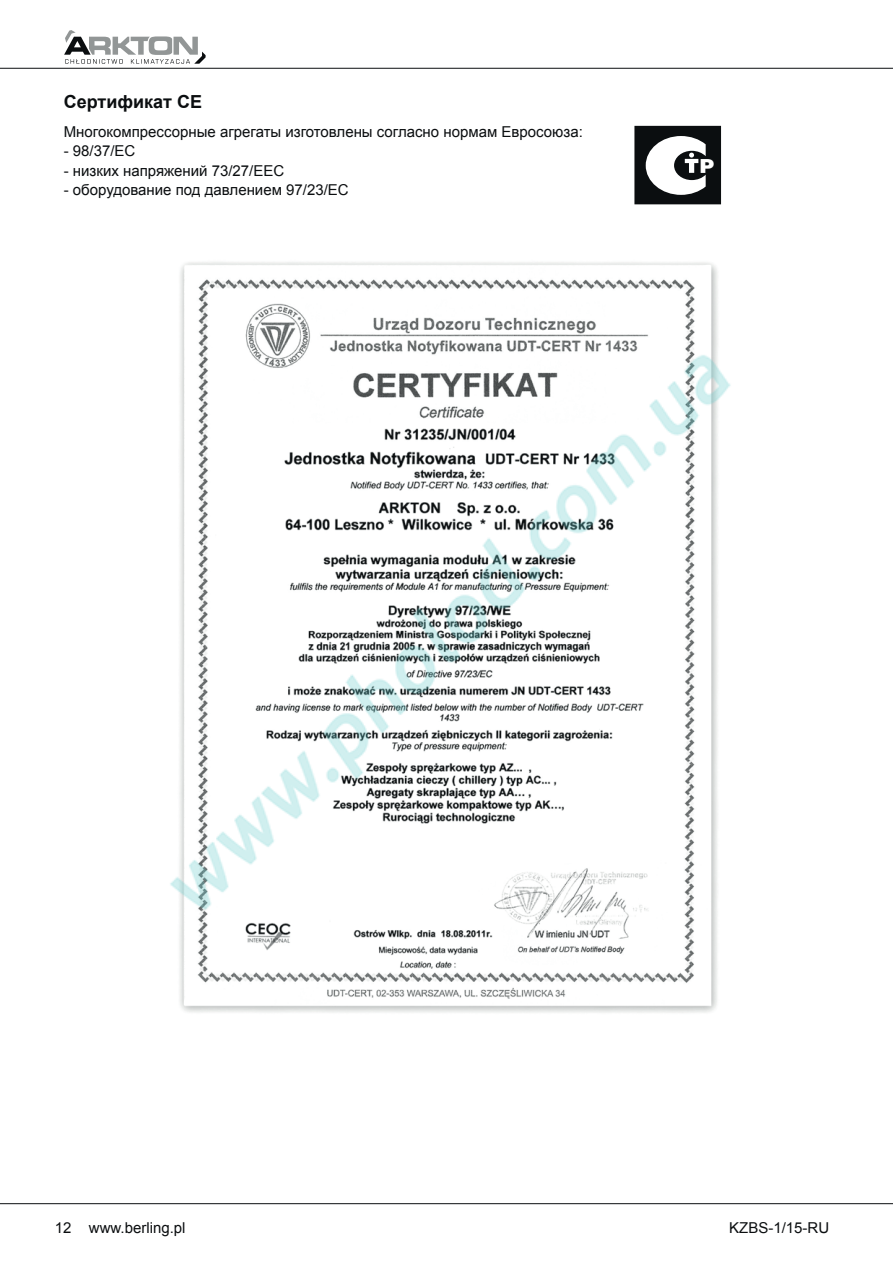
<style>
.page{position:relative;width:893px;height:1263px;background:#fff}
.page>*{position:absolute;margin:0;border:0;box-sizing:border-box;transform-origin:0 0}
.t1{font:700 18px "Arial";color:#0b0e10}
.t2{font:17.1px "Swis 721 Blk 2 PL";color:#fff;scale:1.13 1}
.t3{font:15px "Arial";color:#0b0e10}
</style>
<div class="page">
<hr style="left:0;top:1203px;width:893px;height:1px;background:#0b0e10">
<hr style="left:0;top:68px;width:893px;height:1px;background:#0b0e10">
<div style="left:635px;top:126px;width:85px;height:78px;background:#0b0e10"></div>
<div style="left:635px;top:126px;width:86px;height:78px;border:1px solid #0b0e10"></div>
<svg style="left:646px;top:136px;width:60px;height:59px"></svg>
<svg style="left:64px;top:30px;width:142px;height:34px"></svg>
<img style="left:170px;top:262px;width:561px;height:751px">
<p class="t1" style="left:64px;top:90px;width:140px">Cертификат CE</p>
<p class="t3" style="left:64px;top:122px;width:521px">Многокомпрессорные агрегаты изготовлены согласно нормам Евросоюза:</p>
<p class="t3" style="left:64px;top:141px;width:73px">- 98/37/EC</p>
<p class="t3" style="left:64px;top:161px;width:222px">- низких напряжений 73/27/EEC</p>
<p class="t3" style="left:64px;top:180px;width:286px">- оборудование под давлением 97/23/EC</p>
<p class="t2" style="left:699px;top:154px;width:15px">P</p>
<p class="t3" style="left:55px;top:1218px;width:132px">12 www.berling.pl</p>
<p class="t3" style="left:729px;top:1218px;width:102px">KZBS-1/15-RU</p>
</div>
